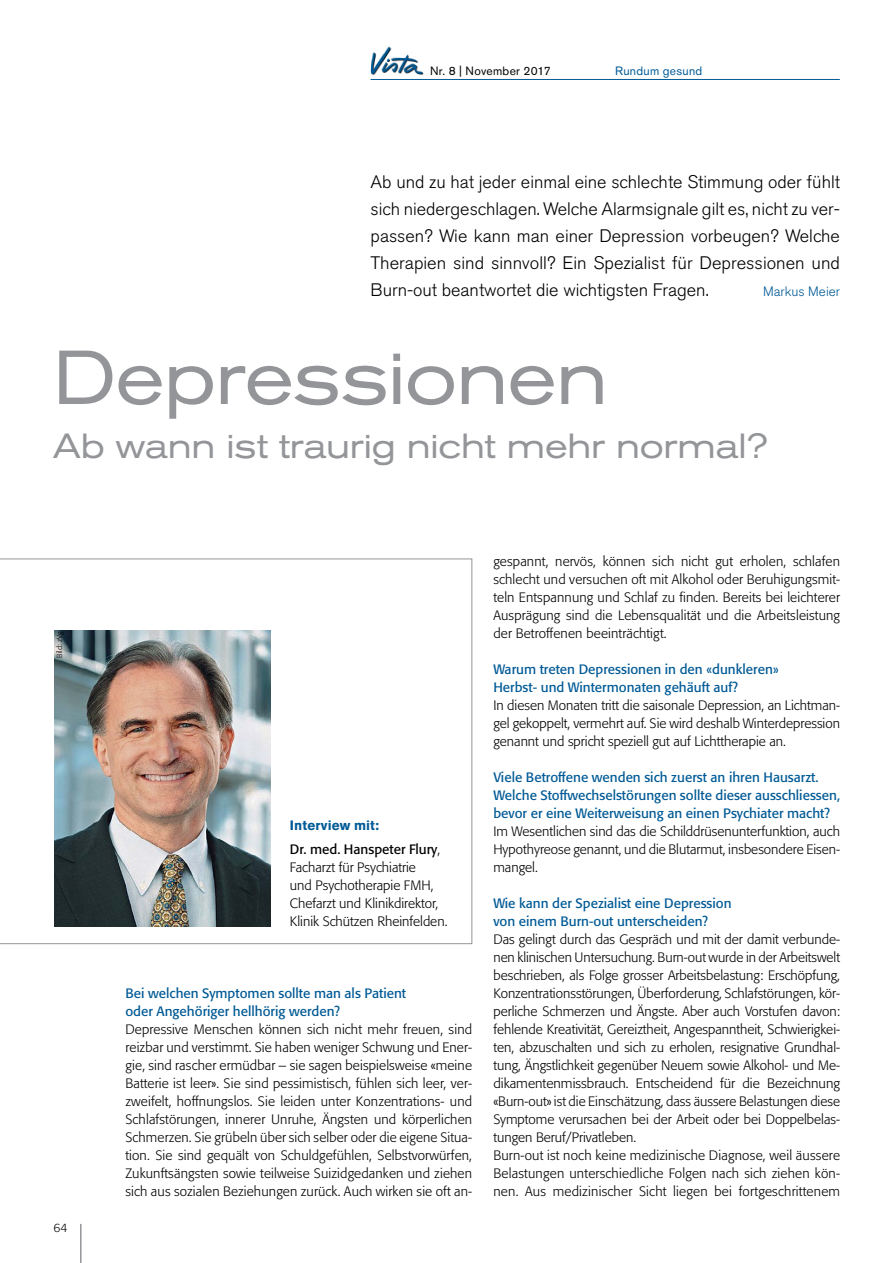
<style>
.page{position:relative;width:893px;height:1263px;background:#fff}
.page>*{position:absolute;margin:0;border:0;box-sizing:border-box;transform-origin:0 0}
.t1{font:expanded 75.6px "Akzidenz Grotesk Pro";letter-spacing:-.015em;color:#939598;scale:.95 1}
.t2{font:expanded 34.65px "Akzidenz Grotesk Pro";letter-spacing:-.005em;color:#939598;scale:.95 1}
.t3{font:300 18px/27px "Akzidenz Grotesk Pro";color:#000;text-align:justify}
.t4{font:300 13.5px/18px "Formata Pro";color:#000;text-align:justify}
.t5{font:13.5px/18px "Formata Pro";color:#005a96}
.t6{font:700 13.5px "Akzidenz Grotesk Pro";letter-spacing:.01em;color:#005a96}
.t7{font:300 13.5px "Akzidenz Grotesk Pro";color:#005a96}
.t8{font:12px "Akzidenz Grotesk Pro";letter-spacing:.025em;color:#000}
.t9{font:12px "Akzidenz Grotesk Pro";letter-spacing:.025em;color:#005a96}
.t10{font:300 12px "Formata Pro";color:#000}
.t11{font:300 7.5px "Formata Pro";color:#000}
.s1{font-weight:400}
</style>
<div class="page">
<hr style="left:80px;top:1224px;width:2px;height:39px;background:#939598">
<hr style="left:371px;top:79px;width:469px;height:1px;background:#005a96">
<img style="left:371px;top:46px;width:53px;height:29px">
<svg style="left:0;top:558px;width:472px;height:386px"></svg>
<img style="left:54px;top:630px;width:217px;height:296px">
<p class="t8" style="left:430px;top:63px;width:122px">Nr. 8 | November 2017</p>
<p class="t9" style="left:615px;top:63px;width:89px">Rundum gesund</p>
<p class="t3" style="left:371px;top:168px;width:471px">Ab und zu hat jeder einmal eine schlechte Stimmung oder fühlt sich niedergeschlagen. Welche Alarmsignale gilt es, nicht zu ver&shy;passen? Wie kann man einer Depression vorbeugen? Welche Therapien sind sinnvoll? Ein Spezialist für Depressionen und Burn-out beantwortet die wichtigsten Fragen.</p>
<p class="t7" style="left:763px;top:282px;width:78px">Markus Meier</p>
<h1 class="t1" style="left:53px;top:328px;width:586px">Depressionen</h1>
<h2 class="t2" style="left:53px;top:423px;width:754px">Ab wann ist traurig nicht mehr normal?</h2>
<p class="t11" style="left:55px;top:658px;width:28px;rotate:-90deg">Bild: zVg</p>
<p class="t10" style="left:54px;top:1220px;width:15px">64</p>
<p class="t6" style="left:290px;top:816px;width:91px">Interview mit:</p>
<p class="t4" style="left:290px;top:841px;width:159px;text-align:left"><span class="s1">Dr. med. Hanspeter Flury</span>,<br>Facharzt für Psychiatrie<br>und Psychotherapie FMH,<br>Chefarzt und Klinikdirektor,<br>Klinik Schützen Rheinfelden.</p>
<p class="t5" style="left:125px;top:984px;width:282px">Bei welchen Symptomen sollte man als Patient oder Angehöriger hellhörig werden?</p>
<p class="t4" style="left:125px;top:1020px;width:348px">Depressive Menschen können sich nicht mehr freuen, sind reizbar und verstimmt. Sie haben weniger Schwung und Ener&shy;gie, sind rascher ermüdbar – sie sagen beispielsweise «meine Batterie ist leer». Sie sind pessimistisch, fühlen sich leer, ver&shy;zweifelt, hoffnungslos. Sie leiden unter Konzentrations- und Schlafstörungen, innerer Unruhe, Ängsten und körperlichen Schmerzen. Sie grübeln über sich selber oder die eigene Situa&shy;tion. Sie sind gequält von Schuldgefühlen, Selbstvorwürfen, Zukunftsängsten sowie teilweise Suizidgedanken und ziehen sich aus sozialen Beziehungen zurück. Auch wirken sie oft an-</p>
<p class="t4" style="left:493px;top:552px;width:348px">gespannt, nervös, können sich nicht gut erholen, schlafen schlecht und versuchen oft mit Alkohol oder Beruhigungsmit&shy;teln Entspannung und Schlaf zu finden. Bereits bei leichterer Ausprägung sind die Lebensqualität und die Arbeitsleistung der Betroffenen beeinträchtigt.</p>
<p class="t5" style="left:493px;top:660px;width:287px">Warum treten Depressionen in den «dunkleren»<br>Herbst- und Wintermonaten gehäuft auf?</p>
<p class="t4" style="left:493px;top:696px;width:348px">In diesen Monaten tritt die saisonale Depression, an Lichtman&shy;gel gekoppelt, vermehrt auf. Sie wird deshalb Winterdepression genannt und spricht speziell gut auf Lichttherapie an.</p>
<p class="t5" style="left:493px;top:768px;width:348px">Viele Betroffene wenden sich zuerst an ihren Hausarzt.<br>Welche Stoffwechselstörungen sollte dieser ausschliessen, bevor er eine Weiterweisung an einen Psychiater macht?</p>
<p class="t4" style="left:493px;top:822px;width:348px">Im Wesentlichen sind das die Schilddrüsenunterfunktion, auch Hypothyreose genannt, und die Blutarmut, insbesondere Eisen&shy;mangel.</p>
<p class="t5" style="left:493px;top:894px;width:240px">Wie kann der Spezialist eine Depression von einem Burn-out unterscheiden?</p>
<p class="t4" style="left:493px;top:930px;width:348px;text-align:left">Das gelingt durch das Gespräch und mit der damit verbunde&shy;nen klinischen Untersuchung. Burn-out wurde in der Arbeitswelt beschrieben, als Folge grosser Arbeitsbelastung: Erschöpfung, Konzentrationsstörungen, Überforderung, Schlafstörungen, kör&shy;perliche Schmerzen und Ängste. Aber auch Vorstufen davon: fehlende Kreativität, Gereiztheit, Angespanntheit, Schwierigkei&shy;ten, abzuschalten und sich zu erholen, resignative Grundhal&shy;tung, Ängstlichkeit gegenüber Neuem sowie Alkohol- und Me&shy;dikamentenmissbrauch. Entscheidend für die Bezeichnung «Burn-out» ist die Einschätzung, dass äussere Belastungen diese Symptome verursachen bei der Arbeit oder bei Doppelbelas&shy;tungen Beruf/Privatleben.<br>Burn-out ist noch keine medizinische Diagnose, weil äussere Belastungen unterschiedliche Folgen nach sich ziehen kön&shy;nen. Aus medizinischer Sicht liegen bei fortgeschrittenem</p>
</div>
